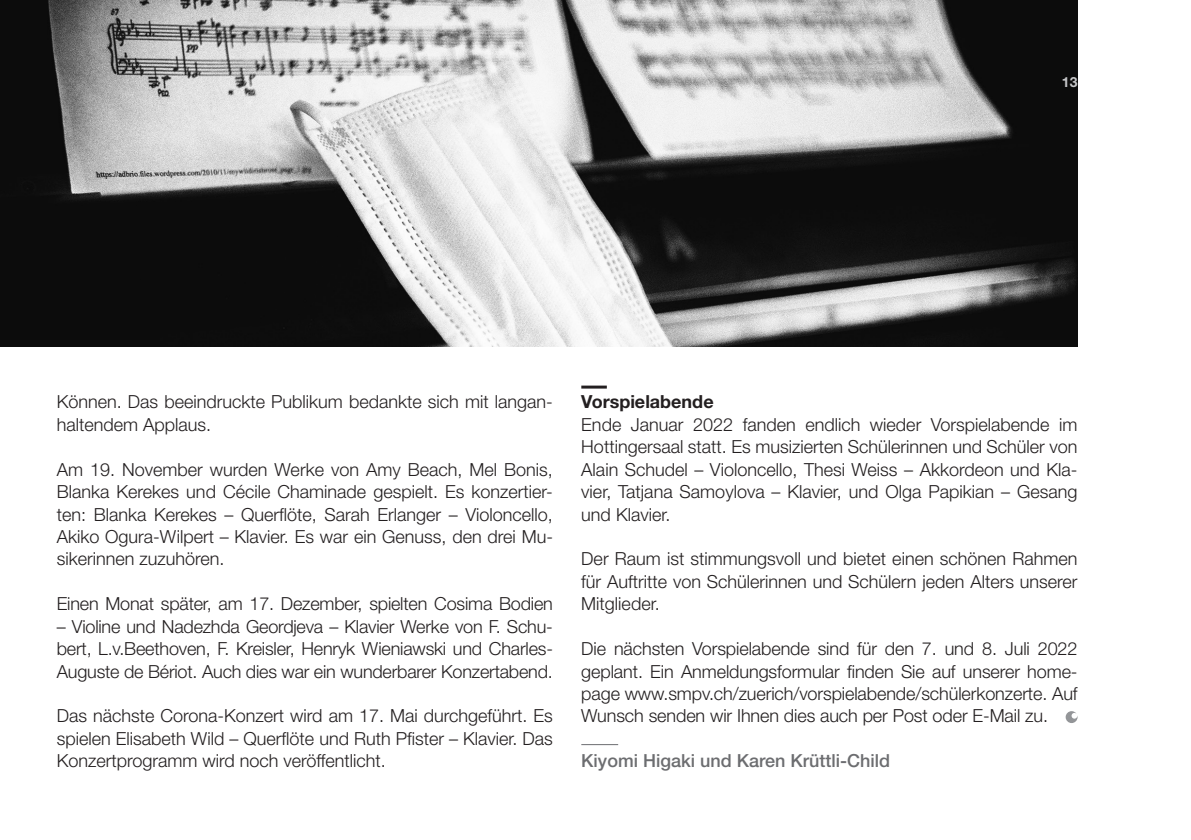
<style>
.page{position:relative;width:1191px;height:840px;background:#fff}
.page>*{position:absolute;margin:0;border:0;box-sizing:border-box;transform-origin:0 0}
.t1{font:300 18px/22.4px "Helvetica Neue LT Std";color:#231f20;text-align:justify}
.t2{font:500 18px "Helvetica Neue LT Std";color:#6c6d70}
.t3{font:700 18px "Helvetica Neue LT Std";color:#231f20}
.t4{font:700 14px "Helvetica Neue LT Std";color:#c5c6c8}
</style>
<div class="page">
<hr style="left:581px;top:385px;width:26px;height:3px;background:#231f20">
<hr style="left:581px;top:743px;width:37px;height:1px;background:#6c6d70">
<img style="left:0;top:0;width:1077px;height:346px">
<svg style="left:1065px;top:711px;width:12px;height:11px"></svg>
<p class="t4" style="left:1062px;top:73px;width:17px">13</p>
<p class="t1" style="left:57px;top:390px;width:498px">Können. Das beeindruckte Publikum bedankte sich mit langan&shy;haltendem Applaus.</p>
<p class="t1" style="left:57px;top:457px;width:498px">Am 19. November wurden Werke von Amy Beach, Mel Bonis, Blanka Kerekes und Cécile Chaminade gespielt. Es konzertier&shy;ten: Blanka Kerekes – Querflöte, Sarah Erlanger – Violoncello, Akiko Ogura-Wilpert – Klavier. Es war ein Genuss, den drei Mu&shy;sikerinnen zuzuhören.</p>
<p class="t1" style="left:57px;top:592px;width:498px">Einen Monat später, am 17. Dezember, spielten Cosima Bodien</p>
<p class="t1" style="left:57px;top:614px;width:498px">– Violine und Nadezhda Geordjeva – Klavier Werke von F. Schu&shy;bert, L.v.Beethoven, F. Kreisler, Henryk Wieniawski und Charles-Auguste de Bériot. Auch dies war ein wunderbarer Konzertabend.</p>
<p class="t1" style="left:57px;top:704px;width:498px">Das nächste Corona-Konzert wird am 17. Mai durchgeführt. Es spielen Elisabeth Wild – Querflöte und Ruth Pfister – Klavier. Das Konzertprogramm wird noch veröffentlicht.</p>
<p class="t3" style="left:581px;top:390px;width:134px">Vorspielabende</p>
<p class="t1" style="left:581px;top:412px;width:498px">Ende Januar 2022 fanden endlich wieder Vorspielabende im Hottingersaal statt. Es musizierten Schülerinnen und Schüler von Alain Schudel – Violoncello, Thesi Weiss – Akkordeon und Kla&shy;vier, Tatjana Samoylova – Klavier, und Olga Papikian – Gesang und Klavier.</p>
<p class="t1" style="left:581px;top:547px;width:498px">Der Raum ist stimmungsvoll und bietet einen schönen Rahmen für Auftritte von Schülerinnen und Schülern jeden Alters unserer Mitglieder.</p>
<p class="t1" style="left:581px;top:636px;width:498px">Die nächsten Vorspielabende sind für den 7. und 8. Juli 2022 geplant. Ein Anmeldungsformular finden Sie auf unserer home&shy;page www.smpv.ch/zuerich/vorspielabende/schülerkonzerte. Auf Wunsch senden wir Ihnen dies auch per Post oder E-Mail zu.</p>
<p class="t2" style="left:581px;top:749px;width:310px">Kiyomi Higaki und Karen Krüttli-Child</p>
</div>
